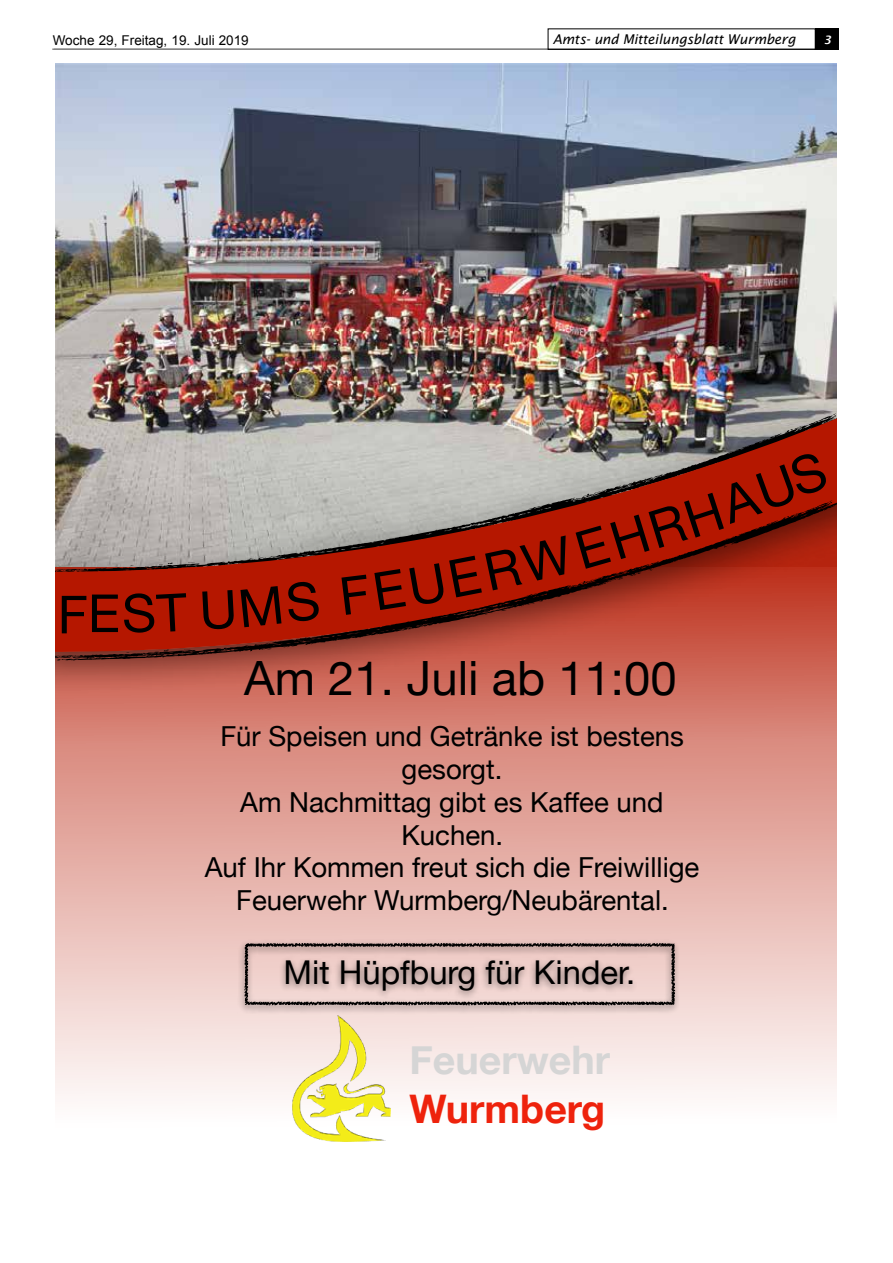
<style>
.page{position:relative;width:893px;height:1263px;background:#fff}
.page>*{position:absolute;margin:0;border:0;box-sizing:border-box;transform-origin:0 0}
.t1{font:52.5px "Helvetica Neue";color:#000}
.t2{font:47.25px "Helvetica Neue";color:#000}
.t3{font:700 39.45px "Helvetica Neue";color:#d5d5d5}
.t4{font:700 39.45px "Helvetica Neue";color:#ee220c}
.t5{font:32.85px "Helvetica Neue";color:#000}
.t6{font:27.6px/32.8px "Helvetica Neue";color:#000;text-align:center}
.t7{font:italic 13.5px "Lucida Sans";letter-spacing:-.01em;color:#000}
.t8{font:13.5px "Arial";color:#000}
.t9{font:italic 600 11.55px "Lucida Sans";color:#fff}
</style>
<div class="page">
<hr style="left:52px;top:48px;width:787px;height:2px;background:#878787">
<div style="left:816px;top:28px;width:23px;height:22px;background:#000"></div>
<div style="left:548px;top:28px;width:268px;height:22px;border:1px solid #000"></div>
<img style="left:55px;top:64px;width:781px;height:304px">
<svg style="left:55px;top:696px;width:781px;height:446px"></svg>
<img style="left:55px;top:368px;width:781px;height:24px">
<img style="left:292px;top:1015px;width:99px;height:126px">
<img style="left:55px;top:392px;width:781px;height:299px">
<svg style="left:55px;top:492px;width:781px;height:169px"></svg>
<img style="left:238px;top:939px;width:444px;height:75px">
<svg style="left:244px;top:943px;width:431px;height:62px"></svg>
<div style="left:124px;top:590px;width:110px;height:43px;background:#b51700"></div>
<div style="left:240px;top:581px;width:80px;height:46px;background:#b51700"></div>
<svg style="left:341px;top:450px;width:488px;height:165px"></svg>
<p class="t8" style="left:53px;top:31px;width:197px">Woche 29, Freitag, 19. Juli 2019</p>
<p class="t7" style="left:553px;top:31px;width:245px">Amts- und Mitteilungsblatt Wurmberg</p>
<p class="t9" style="left:823px;top:33px;width:9px">3</p>
<h1 class="t1" style="left:58px;top:576px;width:64px">FE</h1>
<h2 class="t2" style="left:244px;top:644px;width:434px">Am 21. Juli ab 11:00</h2>
<p class="t6" style="left:205px;top:722px;width:496px">Für Speisen und Getränke ist bestens gesorgt.<br>Am Nachmittag gibt es Kaffee und<br>Kuchen.<br>Auf Ihr Kommen freut sich die Freiwillige<br>Feuerwehr Wurmberg/Neubärental.</p>
<p class="t5" style="left:283px;top:948px;width:353px">Mit Hüpfburg für Kinder.</p>
<h3 class="t3" style="left:409px;top:1029px;width:202px">Feuerwehr</h3>
<h3 class="t4" style="left:409px;top:1078px;width:197px">Wurmberg</h3>
</div>
